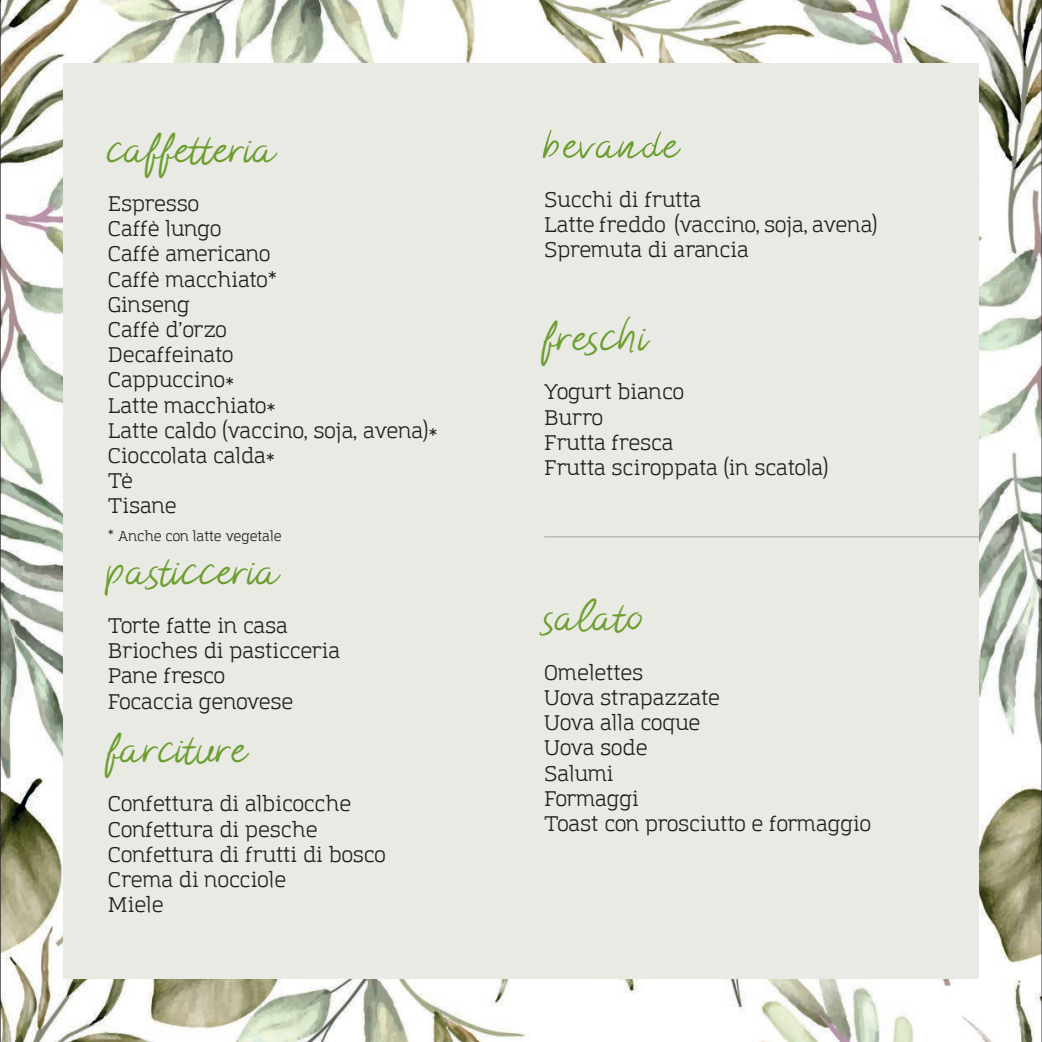
<style>
.page{position:relative;width:1042px;height:1042px;background:#fff}
.page>*{position:absolute;margin:0;border:0;box-sizing:border-box;transform-origin:0 0}
.t1{font:31.5px "Morsal";letter-spacing:.01em;color:#6c9e2f}
.t2{font:21px "Amazing Grotesk";color:#231f20}
.t3{font:14px "Amazing Grotesk";color:#231f20}
</style>
<div class="page">
<img style="left:1px;top:0;width:1040px;height:1042px">
<div style="left:63px;top:63px;width:916px;height:916px;background:#e9eae4"></div>
<hr style="left:544px;top:536px;width:435px;height:2px;background:#bdc0b4">
<svg style="left:543px;top:130px;width:138px;height:28px"></svg>
<svg style="left:0;top:0;width:1px;height:1042px"></svg>
<svg style="left:1041px;top:0;width:1px;height:1042px"></svg>
<p class="t1" style="left:108px;top:132px;width:170px">caffetteria</p>
<p class="t2" style="left:108px;top:191px;width:93px">Espresso</p>
<p class="t2" style="left:108px;top:216px;width:115px">Caffè lungo</p>
<p class="t2" style="left:108px;top:241px;width:164px">Caffè americano</p>
<p class="t2" style="left:108px;top:267px;width:171px">Caffè macchiato*</p>
<p class="t2" style="left:108px;top:292px;width:83px">Ginseng</p>
<p class="t2" style="left:108px;top:317px;width:120px">Caffè d’orzo</p>
<p class="t2" style="left:108px;top:342px;width:127px">Decaffeinato</p>
<p class="t2" style="left:108px;top:367px;width:128px">Cappuccino*</p>
<p class="t2" style="left:108px;top:393px;width:170px">Latte macchiato*</p>
<p class="t2" style="left:108px;top:418px;width:332px">Latte caldo (vaccino, soja, avena)*</p>
<p class="t2" style="left:108px;top:443px;width:169px">Cioccolata calda*</p>
<p class="t2" style="left:108px;top:468px;width:27px">Tè</p>
<p class="t2" style="left:108px;top:493px;width:70px">Tisane</p>
<p class="t3" style="left:108px;top:528px;width:175px">* Anche con latte vegetale</p>
<p class="t1" style="left:108px;top:554px;width:173px">pasticceria</p>
<p class="t2" style="left:108px;top:613px;width:181px">Torte fatte in casa</p>
<p class="t2" style="left:108px;top:638px;width:234px">Brioches di pasticceria</p>
<p class="t2" style="left:108px;top:663px;width:119px">Pane fresco</p>
<p class="t2" style="left:108px;top:688px;width:187px">Focaccia genovese</p>
<p class="t1" style="left:108px;top:732px;width:141px">farciture</p>
<p class="t2" style="left:108px;top:791px;width:245px">Confettura di albicocche</p>
<p class="t2" style="left:108px;top:816px;width:211px">Confettura di pesche</p>
<p class="t2" style="left:108px;top:842px;width:279px">Confettura di frutti di bosco</p>
<p class="t2" style="left:108px;top:867px;width:180px">Crema di nocciole</p>
<p class="t2" style="left:108px;top:892px;width:57px">Miele</p>
<p class="t2" style="left:544px;top:187px;width:158px">Succhi di frutta</p>
<p class="t2" style="left:544px;top:212px;width:335px">Latte freddo (vaccino, soja, avena)</p>
<p class="t2" style="left:544px;top:237px;width:206px">Spremuta di arancia</p>
<p class="t1" style="left:544px;top:321px;width:106px">freschi</p>
<p class="t2" style="left:544px;top:379px;width:141px">Yogurt bianco</p>
<p class="t2" style="left:544px;top:405px;width:60px">Burro</p>
<p class="t2" style="left:544px;top:430px;width:131px">Frutta fresca</p>
<p class="t2" style="left:544px;top:455px;width:285px">Frutta sciroppata (in scatola)</p>
<p class="t1" style="left:544px;top:601px;width:103px">salato</p>
<p class="t2" style="left:544px;top:660px;width:100px">Omelettes</p>
<p class="t2" style="left:544px;top:685px;width:177px">Uova strapazzate</p>
<p class="t2" style="left:544px;top:710px;width:158px">Uova alla coque</p>
<p class="t2" style="left:544px;top:735px;width:105px">Uova sode</p>
<p class="t2" style="left:544px;top:760px;width:71px">Salumi</p>
<p class="t2" style="left:544px;top:786px;width:96px">Formaggi</p>
<p class="t2" style="left:544px;top:811px;width:328px">Toast con prosciutto e formaggio</p>
</div>
